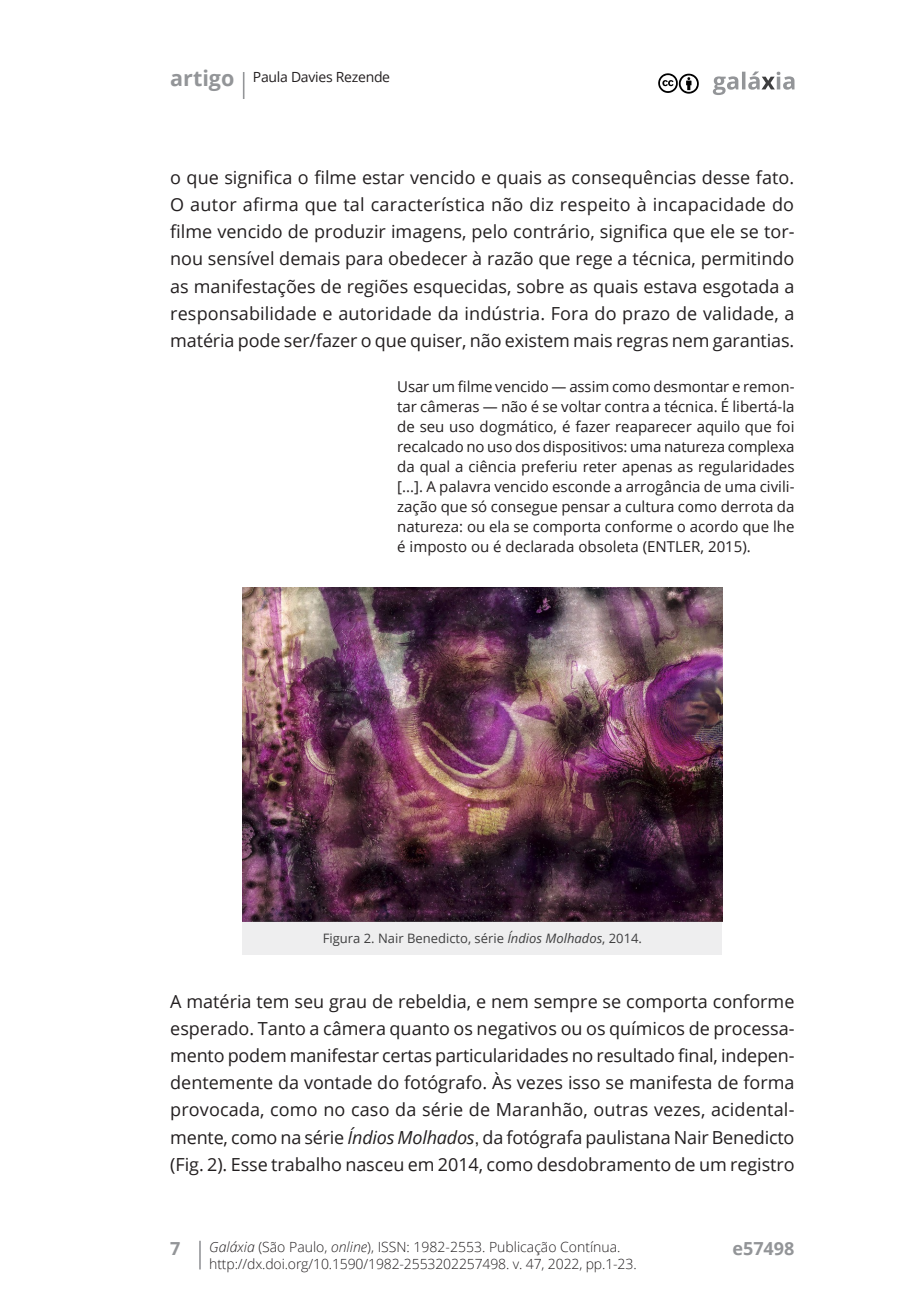
<style>
.page{position:relative;width:908px;height:1304px;background:#fff}
.page>*{position:absolute;margin:0;border:0;box-sizing:border-box;transform-origin:0 0}
.Mancha_de_texto{font:18px/27.2px "Open Sans";letter-spacing:-.005em;color:#231f20;text-align:justify}
.t1{font:700 18px "Open Sans";color:#939598}
.Citação_recuo{font:15px/20px "Open Sans";color:#231f20;text-align:justify}
.t2{font:300 14px/16.8px "Open Sans";letter-spacing:-.01em;color:#231f20}
.t3{font:14px "Open Sans";letter-spacing:-.02em;color:#231f20}
._0_enviado_RECEBIDO{font:13px "Open Sans";color:#3e3e3f}
.s1{font-weight:700;font-size:21.6px;color:#939598}
.s2{font-style:italic}
.s3{font-family:"Arial Unicode MS"}
</style>
<div class="page">
<svg style="left:712px;top:72px;width:82px;height:23px"></svg>
<svg style="left:658px;top:73px;width:41px;height:21px"></svg>
<hr style="left:199px;top:1241px;width:2px;height:28px;background:#939598">
<svg style="left:243px;top:72px;width:1px;height:27px"></svg>
<img style="left:242px;top:588px;width:480px;height:334px">
<div style="left:242px;top:922px;width:480px;height:33px;background:#eeeeef"></div>
<p class="t3" style="left:170px;top:67px;width:221px"><span class="s1">artigo</span> Paula Davies Rezende</p>
<p class="Mancha_de_texto" style="left:170px;top:163px;width:625px">o que significa o filme estar vencido e quais as consequências desse fato.<br>O autor afirma que tal característica não diz respeito à incapacidade do filme vencido de produzir imagens, pelo contrário, significa que ele se tor&shy;nou sensível demais para obedecer à razão que rege a técnica, permitindo as manifestações de regiões esquecidas, sobre as quais estava esgotada a responsabilidade e autoridade da indústria. Fora do prazo de validade, a matéria pode ser/fazer o que quiser, não existem mais regras nem garantias.</p>
<p class="Citação_recuo" style="left:397px;top:376px;width:399px">Usar um filme vencido — assim como desmontar e remon&shy;tar câmeras — não é se voltar contra a técnica. É libertá-la de seu uso dogmático, é fazer reaparecer aquilo que foi recalcado no uso dos dispositivos: uma natureza complexa da qual a ciência preferiu reter apenas as regularidades [...]. A palavra vencido esconde a arrogância de uma civili&shy;zação que só consegue pensar a cultura como derrota da natureza: ou ela se comporta conforme o acordo que lhe é imposto ou é declarada obsoleta (ENTLER, 2015).</p>
<p class="_0_enviado_RECEBIDO" style="left:322px;top:930px;width:321px">Figura 2. Nair Benedicto, série <span class="s2">Índios Molhados</span>, 2014.</p>
<p class="Mancha_de_texto" style="left:170px;top:987px;width:625px">A matéria tem seu grau de rebeldia, e nem sempre se comporta conforme esperado. Tanto a câmera quanto os negativos ou os químicos de processa&shy;mento podem manifestar certas particularidades no resultado final, indepen&shy;dentemente da vontade do fotógrafo. Às vezes isso se manifesta de forma provocada, como no caso da série de Maranhão, outras vezes, acidental&shy;mente, como na série <span class="s2">Índios Molhados</span><span class="s3">,</span> da fotógrafa paulistana Nair Benedicto (Fig. 2). Esse trabalho nasceu em 2014, como desdobramento de um registro</p>
<p class="t2" style="left:209px;top:1238px;width:428px"><span class="s2">Galáxia</span> (São Paulo, <span class="s2">online</span>), ISSN: 1982-2553. Publicação Contínua. http://dx.doi.org/10.1590/1982-2553202257498. v. 47, 2022, pp.1-23.</p>
<p class="t1" style="left:170px;top:1236px;width:12px">7</p>
<p class="t1" style="left:732px;top:1236px;width:64px">e57498</p>
</div>
